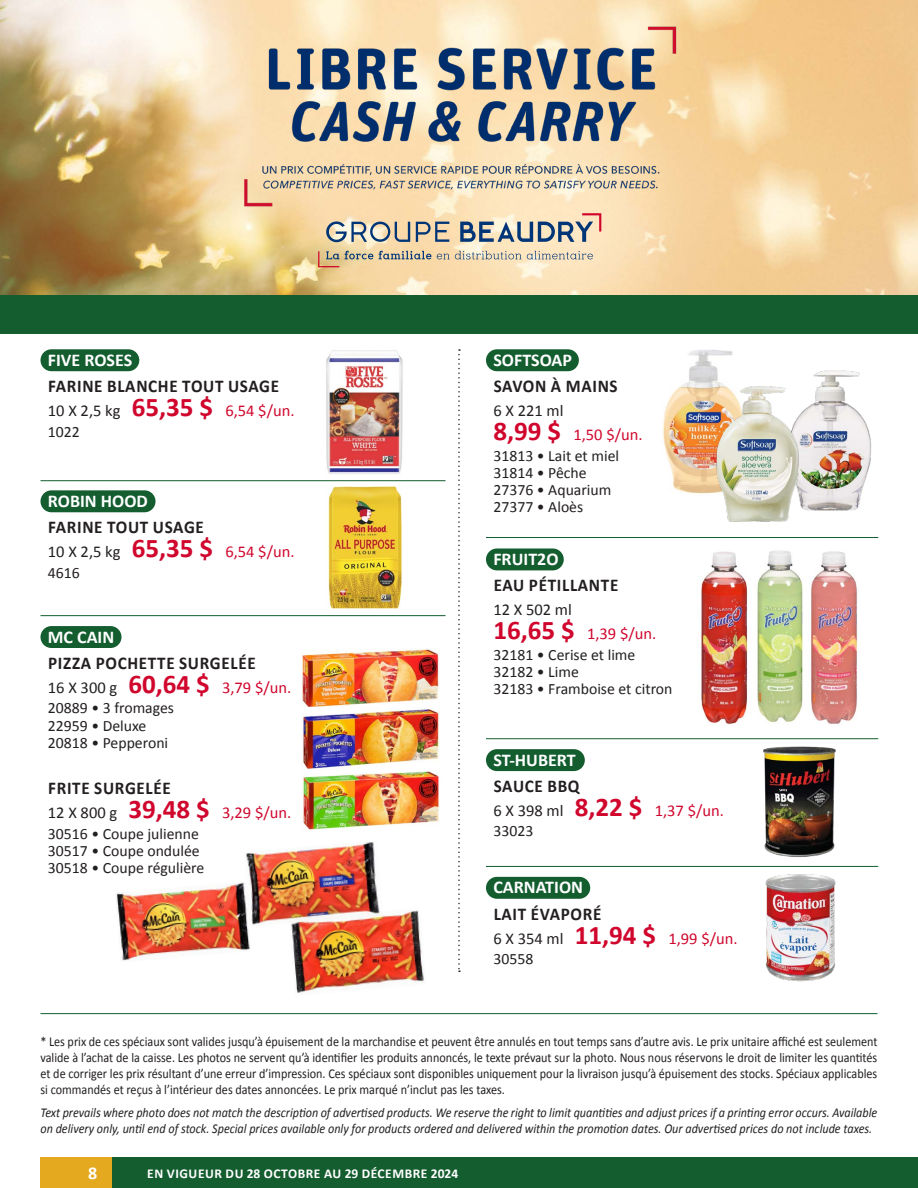
<style>
.page{position:relative;width:918px;height:1188px;background:#fff}
.page>*{position:absolute;margin:0;border:0;box-sizing:border-box;transform-origin:0 0}
.t1{font:700 18px "Calibri";letter-spacing:.04em;color:#231f20;scale:.95 1}
.t2{font:700 18px "Calibri";color:#fff}
.t3{font:16.5px/24px "Calibri";color:#d0062d}
.t4{font:15.75px "Calibri";color:#231f20}
.t5{font:13.5px/16.2px "Calibri";color:#231f20;text-align:justify;scale:.9 1}
.t6{font:italic 13.5px/16.2px "Calibri";color:#231f20;scale:.9 1}
.t7{font:700 13.5px "Calibri";letter-spacing:.04em;color:#fff}
.s1{color:#231f20}
.s2{font-weight:700;font-size:27px}
</style>
<div class="page">
<div style="left:41px;top:349px;width:98px;height:22px;background:#135d2f;border-radius:11px"></div>
<div style="left:41px;top:490px;width:115px;height:22px;background:#135d2f;border-radius:11px"></div>
<div style="left:41px;top:626px;width:81px;height:22px;background:#135d2f;border-radius:11px"></div>
<hr style="left:40px;top:480px;width:406px;height:1px;background:#135d2f">
<hr style="left:40px;top:615px;width:406px;height:1px;background:#135d2f">
<hr style="left:40px;top:1013px;width:838px;height:1px;background:#135d2f">
<div style="left:486px;top:349px;width:93px;height:22px;background:#135d2f;border-radius:11px"></div>
<div style="left:486px;top:548px;width:78px;height:22px;background:#135d2f;border-radius:11px"></div>
<div style="left:486px;top:749px;width:99px;height:22px;background:#135d2f;border-radius:11px"></div>
<div style="left:486px;top:877px;width:104px;height:22px;background:#135d2f;border-radius:11px"></div>
<hr style="left:486px;top:537px;width:392px;height:1px;background:#135d2f">
<hr style="left:486px;top:738px;width:392px;height:1px;background:#135d2f">
<hr style="left:486px;top:866px;width:392px;height:1px;background:#135d2f">
<svg style="left:458px;top:349px;width:2px;height:623px"></svg>
<img style="left:0;top:0;width:918px;height:295px">
<div style="left:0;top:295px;width:918px;height:39px;background:#135d2f"></div>
<img style="left:763px;top:746px;width:73px;height:112px">
<img style="left:701px;top:551px;width:47px;height:174px">
<img style="left:757px;top:550px;width:101px;height:174px">
<img style="left:812px;top:370px;width:59px;height:140px">
<img style="left:663px;top:350px;width:70px;height:144px">
<img style="left:704px;top:387px;width:108px;height:135px">
<svg style="left:326px;top:241px;width:84px;height:1px"></svg>
<svg style="left:416px;top:241px;width:33px;height:1px"></svg>
<svg style="left:345px;top:251px;width:28px;height:8px"></svg>
<svg style="left:379px;top:251px;width:52px;height:8px"></svg>
<svg style="left:437px;top:251px;width:156px;height:8px"></svg>
<svg style="left:318px;top:251px;width:21px;height:16px"></svg>
<svg style="left:460px;top:241px;width:141px;height:1px"></svg>
<img style="left:765px;top:874px;width:71px;height:108px">
<img style="left:302px;top:649px;width:138px;height:181px">
<img style="left:116px;top:882px;width:134px;height:79px">
<img style="left:243px;top:842px;width:137px;height:85px">
<img style="left:289px;top:908px;width:135px;height:85px">
<img style="left:326px;top:350px;width:77px;height:124px">
<img style="left:328px;top:486px;width:74px;height:124px">
<div style="left:109px;top:1158px;width:809px;height:30px;background:#135d2f"></div>
<div style="left:40px;top:1158px;width:72px;height:30px;background:#e4a91f"></div>
<img style="left:202px;top:0;width:516px;height:241px">
<p class="t2" style="left:48px;top:348px;width:86px">FIVE ROSES</p>
<p class="t1" style="left:48px;top:375px;width:245px">FARINE BLANCHE TOUT USAGE</p>
<p class="t3" style="left:48px;top:399px;width:248px"><span class="s1">10 X 2,5 kg</span> <span class="s2">65,35 $</span> 6,54 $/un.</p>
<p class="t4" style="left:48px;top:421px;width:33px">1022</p>
<p class="t2" style="left:48px;top:489px;width:101px">ROBIN HOOD</p>
<p class="t1" style="left:48px;top:516px;width:165px">FARINE TOUT USAGE</p>
<p class="t3" style="left:48px;top:540px;width:248px"><span class="s1">10 X 2,5 kg</span> <span class="s2">65,35 $</span> 6,54 $/un.</p>
<p class="t4" style="left:48px;top:562px;width:33px">4616</p>
<p class="t2" style="left:48px;top:625px;width:68px">MC CAIN</p>
<p class="t1" style="left:48px;top:651px;width:220px">PIZZA POCHETTE SURGELÉE</p>
<p class="t3" style="left:48px;top:675px;width:245px"><span class="s1">16 X 300 g</span> <span class="s2">60,64 $</span> 3,79 $/un.</p>
<p class="t4" style="left:48px;top:698px;width:128px">20889 • 3 fromages</p>
<p class="t4" style="left:48px;top:715px;width:100px">22959 • Deluxe</p>
<p class="t4" style="left:48px;top:733px;width:122px">20818 • Pepperoni</p>
<p class="t1" style="left:48px;top:777px;width:131px">FRITE SURGELÉE</p>
<p class="t3" style="left:48px;top:801px;width:245px"><span class="s1">12 X 800 g</span> <span class="s2">39,48 $</span> 3,29 $/un.</p>
<p class="t4" style="left:48px;top:824px;width:152px">30516 • Coupe julienne</p>
<p class="t4" style="left:48px;top:841px;width:153px">30517 • Coupe ondulée</p>
<p class="t4" style="left:48px;top:858px;width:158px">30518 • Coupe régulière</p>
<p class="t2" style="left:493px;top:348px;width:80px">SOFTSOAP</p>
<p class="t1" style="left:494px;top:375px;width:132px">SAVON À MAINS</p>
<p class="t3" style="left:493px;top:399px;width:151px"><span class="s1">6 X 221 ml<br></span><span class="s2">8,99 $</span> 1,50 $/un.</p>
<p class="t4" style="left:493px;top:445px;width:127px">31813 • Lait et miel</p>
<p class="t4" style="left:493px;top:463px;width:95px">31814 • Pêche</p>
<p class="t4" style="left:493px;top:480px;width:120px">27376 • Aquarium</p>
<p class="t4" style="left:493px;top:497px;width:91px">27377 • Aloès</p>
<p class="t2" style="left:493px;top:548px;width:67px">FRUIT2O</p>
<p class="t1" style="left:494px;top:574px;width:133px">EAU PÉTILLANTE</p>
<p class="t3" style="left:493px;top:598px;width:164px"><span class="s1">12 X 502 ml<br></span><span class="s2">16,65 $</span> 1,39 $/un.</p>
<p class="t4" style="left:493px;top:645px;width:144px">32181 • Cerise et lime</p>
<p class="t4" style="left:493px;top:662px;width:87px">32182 • Lime</p>
<p class="t4" style="left:493px;top:679px;width:181px">32183 • Framboise et citron</p>
<p class="t2" style="left:493px;top:748px;width:84px">ST-HUBERT</p>
<p class="t1" style="left:494px;top:774px;width:92px">SAUCE BBQ</p>
<p class="t3" style="left:493px;top:798px;width:232px"><span class="s1">6 X 398 ml</span> <span class="s2">8,22 $</span> 1,37 $/un.</p>
<p class="t4" style="left:493px;top:821px;width:41px">33023</p>
<p class="t2" style="left:493px;top:876px;width:91px">CARNATION</p>
<p class="t1" style="left:494px;top:902px;width:115px">LAIT ÉVAPORÉ</p>
<p class="t3" style="left:493px;top:926px;width:246px"><span class="s1">6 X 354 ml</span> <span class="s2">11,94 $</span> 1,99 $/un.</p>
<p class="t4" style="left:493px;top:949px;width:41px">30558</p>
<p class="t5" style="left:40px;top:1033px;width:931px">* Les prix de ces spéciaux sont valides jusqu’à épuisement de la marchandise et peuvent être annulés en tout temps sans d’autre avis. Le prix unitaire affiché est seulement valide à l’achat de la caisse. Les photos ne servent qu’à identifier les produits annoncés, le texte prévaut sur la photo. Nous nous réservons le droit de limiter les quantités et de corriger les prix résultant d’une erreur d’impression. Ces spéciaux sont disponibles uniquement pour la livraison jusqu’à épuisement des stocks. Spéciaux applicables si commandés et reçus à l’intérieur des dates annoncées. Le prix marqué n’inclut pas les taxes.</p>
<p class="t6" style="left:40px;top:1104px;width:931px">Text prevails where photo does not match the description of advertised products. We reserve the right to limit quantities and adjust prices if a printing error occurs. Available on delivery only, until end of stock. Special prices available only for products ordered and delivered within the promotion dates. Our advertised prices do not include taxes.</p>
<p class="t2" style="left:88px;top:1161px;width:11px">8</p>
<p class="t7" style="left:147px;top:1165px;width:312px">EN VIGUEUR DU 28 OCTOBRE AU 29 DÉCEMBRE 2024</p>
</div>
